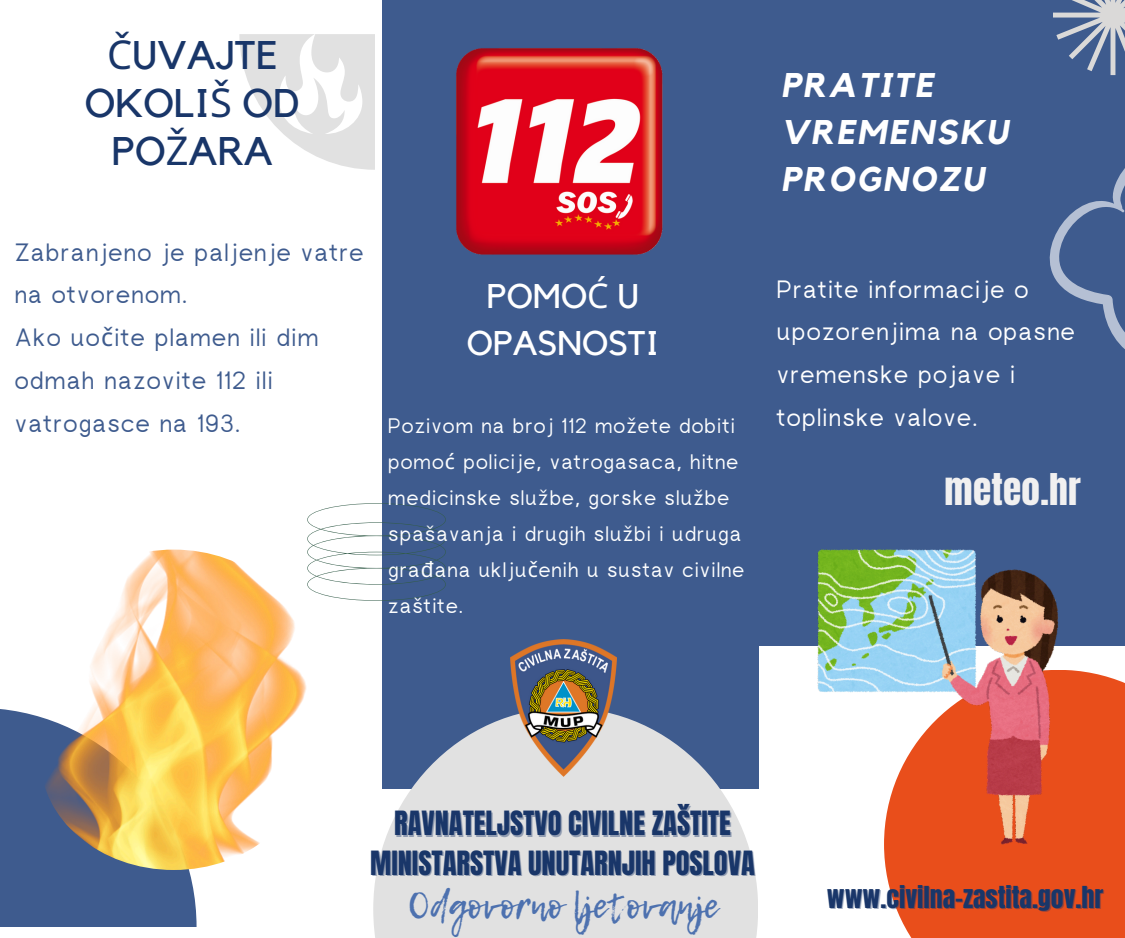
<style>
.page{position:relative;width:1125px;height:938px;background:#fff}
.page>*{position:absolute;margin:0;border:0;box-sizing:border-box;transform-origin:0 0}
.t1{font:39.8px/48px "Kollektif";color:#193669;text-align:center}
.t2{font:37.2px "Anton";letter-spacing:.01em;color:#f1f0f0}
.t3{font:35.3px "Lemon Tuesday";color:#4d71af}
.t4{font:italic 700 34.1px/47.2px "Kollektif";letter-spacing:.065em;color:#fff}
.t5{font:34.1px/47.2px "Kollektif";color:#fff;text-align:center}
.t6{font:28.4px "Anton";color:#193669}
.t7{font:25.7px "Anton";color:#193669}
.t8{font:25px/42.8px "rugratssans";letter-spacing:.05em;color:#3e5b8e}
.t9{font:25px/42.8px "rugratssans";letter-spacing:.05em;color:#fff}
.t10{font:21px/36px "rugratssans";letter-spacing:.05em;color:#feffff}
.s1{font-family:"Noto Sans"}
</style>
<div class="page">
<div style="left:752px;top:0;width:373px;height:646px;background:#3e5b8e"></div>
<div style="left:382px;top:0;width:376px;height:788px;background:#3e5b8e"></div>
<svg style="left:373px;top:714px;width:385px;height:223px;fill:#e1e1e1"></svg>
<div style="left:0;top:709px;width:196px;height:217px;background:#3e5b8e"></div>
<img style="left:40px;top:549px;width:267px;height:321px">
<svg style="left:307px;top:503px;width:139px;height:97px"></svg>
<svg style="left:1053px;top:0;width:72px;height:75px"></svg>
<img style="left:456px;top:48px;width:207px;height:207px">
<div style="left:884px;top:669px;width:241px;height:268px;background:#e94e1b"></div>
<img style="left:818px;top:549px;width:240px;height:295px">
<svg style="left:239px;top:34px;width:136px;height:136px"></svg>
<svg style="left:1049px;top:168px;width:76px;height:181px"></svg>
<img style="left:510px;top:639px;width:106px;height:137px">
<p class="t1" style="left:85px;top:33px;width:217px"><span class="s1">Č</span>UVAJTE<br>OKOLI<span class="s1">Š</span> OD<br>PO<span class="s1">Ž</span>ARA</p>
<p class="t8" style="left:15px;top:233px;width:350px">Zabranjeno je paljenje vatre na otvorenom.</p>
<h3 class="t8" style="left:15px;top:318px;width:305px">Ako uo<span class="s1">č</span>ite plamen ili dim odmah nazovite 112 ili vatrogasce na 193.</h3>
<p class="t5" style="left:467px;top:273px;width:194px">POMO<span class="s1">Ć</span> U<br>OPASNOSTI</p>
<h2 class="t10" style="left:388px;top:409px;width:358px">Pozivom na broj 112 možete dobiti pomo<span class="s1">ć</span> policije, vatrogasaca, hitne medicinske službe, gorske službe spašavanja i drugih službi i udruga gra<span class="s1">đ</span>ana uklju<span class="s1">č</span>enih u sustav civilne zaštite.</h2>
<p class="t4" style="left:781px;top:63px;width:228px">PRATITE<br>VREMENSKU<br>PROGNOZU</p>
<p class="t9" style="left:777px;top:270px;width:300px">Pratite informacije o upozorenjima na opasne vremenske pojave i toplinske valove.</p>
<p class="t2" style="left:945px;top:462px;width:138px">meteo.hr</p>
<p class="t6" style="left:394px;top:803px;width:338px">RAVNATELJSTVO CIVILNE ZAŠTITE</p>
<p class="t6" style="left:370px;top:842px;width:386px">MINISTARSTVA UNUTARNJIH POSLOVA</p>
<p class="t3" style="left:408px;top:879px;width:311px">Odgovorno ljetovanje</p>
<p class="t7" style="left:827px;top:878px;width:278px">www.civilna-zastita.gov.hr</p>
</div>
